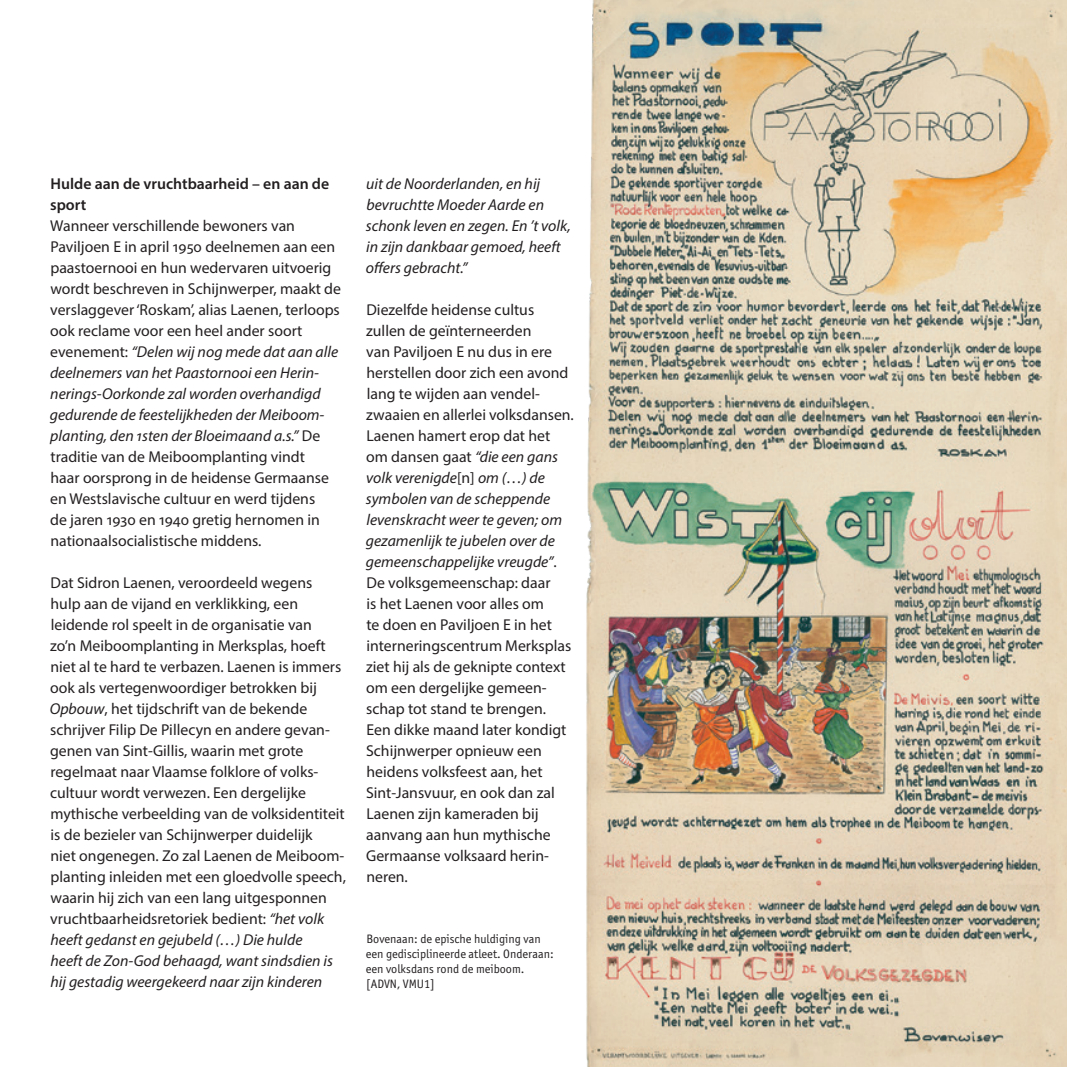
<style>
.page{position:relative;width:1067px;height:1067px;background:#fff}
.page>*{position:absolute;margin:0;border:0;box-sizing:border-box;transform-origin:0 0}
.broodtekst{font:15.75px/21px "Myriad Pro";color:#231f20}
.broodtekst-2{font:italic 15.75px/21px "Myriad Pro";color:#231f20}
.broodtekst-3{font:600 15.75px/21px "Myriad Pro";color:#231f20}
.bijschrift{font:12.25px/14.7px "Officina San ITC";color:#231f20}
.s1{font-style:italic}
</style>
<div class="page">
<img style="left:586px;top:0;width:481px;height:1067px">
<p class="broodtekst-3" style="left:50px;top:173px;width:280px">Hulde aan de vruchtbaarheid – en aan de sport</p>
<p class="broodtekst" style="left:50px;top:215px;width:293px">Wanneer verschillende bewoners van Paviljoen E in april 1950 deelnemen aan een paastoernooi en hun wedervaren uitvoerig wordt beschreven in Schijnwerper, maakt de verslaggever ‘Roskam’, alias Laenen, terloops ook reclame voor een heel ander soort evenement: <span class="s1">“Delen wij nog mede dat aan alle deelnemers van het Paastornooi een Herin&shy;nerings-Oorkonde zal worden overhandigd gedurende de feestelijkheden der Meiboom&shy;planting, den 1sten der Bloeimaand a.s.”</span> De traditie van de Meiboomplanting vindt<br>haar oorsprong in de heidense Germaanse en Westslavische cultuur en werd tijdens<br>de jaren 1930 en 1940 gretig hernomen in nationaalsocialistische middens.</p>
<p class="broodtekst" style="left:50px;top:572px;width:298px">Dat Sidron Laenen, veroordeeld wegens<br>hulp aan de vijand en verklikking, een leidende rol speelt in de organisatie van<br>zo’n Meiboomplanting in Merksplas, hoeft niet al te hard te verbazen. Laenen is immers ook als vertegenwoordiger betrokken bij <span class="s1">Opbouw</span>, het tijdschrift van de bekende schrijver Filip De Pillecyn en andere gevan&shy;genen van Sint-Gillis, waarin met grote regelmaat naar Vlaamse folklore of volks&shy;cultuur wordt verwezen. Een dergelijke mythische verbeelding van de volksidentiteit is de bezieler van Schijnwerper duidelijk<br>niet ongenegen. Zo zal Laenen de Meiboom&shy;planting inleiden met een gloedvolle speech, waarin hij zich van een lang uitgesponnen vruchtbaarheidsretoriek bedient: <span class="s1">“het volk heeft gedanst en gejubeld (…) Die hulde<br>heeft de Zon-God behaagd, want sindsdien is hij gestadig weergekeerd naar zijn kinderen</span></p>
<p class="broodtekst-2" style="left:366px;top:173px;width:206px">uit de Noorderlanden, en hij bevruchtte Moeder Aarde en schonk leven en zegen. En ’t volk, in zijn dankbaar gemoed, heeft offers gebracht.”</p>
<p class="broodtekst" style="left:366px;top:299px;width:209px">Diezelfde heidense cultus zullen de geïnterneerden<br>van Paviljoen E nu dus in ere herstellen door zich een avond lang te wijden aan vendel&shy;zwaaien en allerlei volksdansen.<br>Laenen hamert erop dat het om dansen gaat <span class="s1">“die een gans volk verenigde</span>[n] <span class="s1">om (…) de symbolen van de scheppende levenskracht weer te geven; om gezamenlijk te jubelen over de gemeenschappelijke vreugde”</span>.<br>De volksgemeenschap: daar<br>is het Laenen voor alles om<br>te doen en Paviljoen E in het interneringscentrum Merksplas ziet hij als de geknipte context om een dergelijke gemeen&shy;schap tot stand te brengen.<br>Een dikke maand later kondigt<br>Schijnwerper opnieuw een heidens volksfeest aan, het<br>Sint-Jansvuur, en ook dan zal<br>Laenen zijn kameraden bij aanvang aan hun mythische<br>Germaanse volksaard herin&shy;neren.</p>
<p class="bijschrift" style="left:366px;top:932px;width:189px">Bovenaan: de epische huldiging van een gedisciplineerde atleet. Onderaan: een volksdans rond de meiboom. [ADVN, VMU1]</p>
</div>
